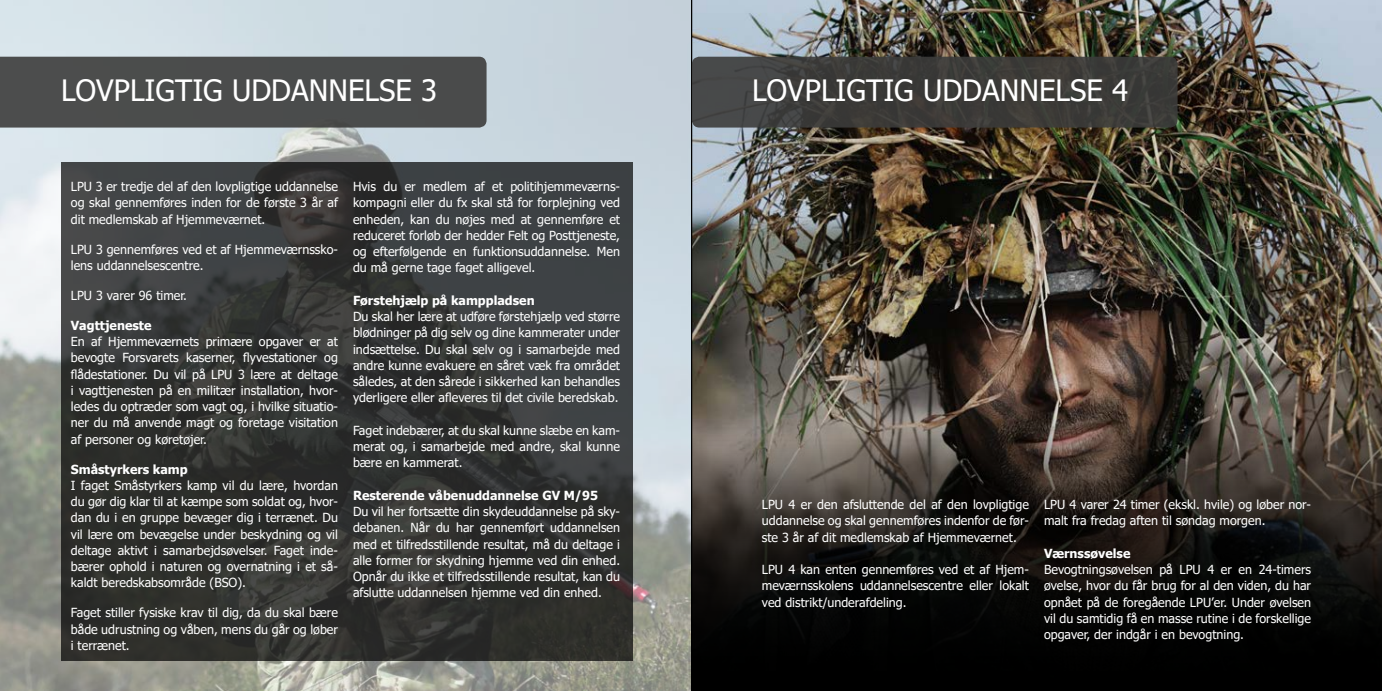
<style>
.page{position:relative;width:1382px;height:691px;background:#fff}
.page>*{position:absolute;margin:0;border:0;box-sizing:border-box;transform-origin:0 0}
.t1{font:29.38px "Tahoma";color:#fff}
.t2{font:12.5px/16.2px "Tahoma";color:#fff;text-align:justify}
.t3{font:700 12.5px "Tahoma";color:#fff}
</style>
<div class="page">
<img style="left:0;top:0;width:1382px;height:691px">
<div style="left:692px;top:57px;width:485px;height:71px;background:linear-gradient(to right,#434343,#3a3834);border-radius:8px"></div>
<svg style="left:61px;top:162px;width:571px;height:499px;background:#343635"></svg>
<div style="left:0;top:57px;width:487px;height:71px;background:#4b4c4c"></div>
<h1 class="t1" style="left:61px;top:70px;width:378px">LOVPLIGTIG UDDANNELSE 3</h1>
<h1 class="t1" style="left:752px;top:70px;width:378px">LOVPLIGTIG UDDANNELSE 4</h1>
<p class="t2" style="left:71px;top:179px;width:269px">LPU 3 er tredje del af den lovpligtige uddannelse og skal gennemføres inden for de første 3 år af dit medlemskab af Hjemmeværnet.</p>
<p class="t2" style="left:71px;top:242px;width:269px">LPU 3 gennemføres ved et af Hjemmeværnssko&shy;lens uddannelsescentre.</p>
<p class="t2" style="left:71px;top:288px;width:118px">LPU 3 varer 96 timer.</p>
<p class="t3" style="left:71px;top:316px;width:82px">Vagttjeneste</p>
<p class="t2" style="left:71px;top:334px;width:269px">En af Hjemmeværnets primære opgaver er at bevogte Forsvarets kaserner, flyvestationer og flådestationer. Du vil på LPU 3 lære at deltage i vagttjenesten på en militær installation, hvor&shy;ledes du optræder som vagt og, i hvilke situatio&shy;ner du må anvende magt og foretage visitation af personer og køretøjer.</p>
<p class="t3" style="left:71px;top:460px;width:118px">Småstyrkers kamp</p>
<p class="t2" style="left:71px;top:478px;width:269px">I faget Småstyrkers kamp vil du lære, hvordan du gør dig klar til at kæmpe som soldat og, hvor&shy;dan du i en gruppe bevæger dig i terrænet. Du vil lære om bevægelse under beskydning og vil deltage aktivt i samarbejdsøvelser. Faget inde&shy;bærer ophold i naturen og overnatning i et så&shy;kaldt beredskabsområde (BSO).</p>
<p class="t2" style="left:71px;top:605px;width:269px">Faget stiller fysiske krav til dig, da du skal bære både udrustning og våben, mens du går og løber i terrænet.</p>
<p class="t2" style="left:353px;top:179px;width:269px">Hvis du er medlem af et politihjemmeværns&shy;kompagni eller du fx skal stå for forplejning ved enheden, kan du nøjes med at gennemføre et reduceret forløb der hedder Felt og Posttjeneste, og efterfølgende en funktionsuddannelse. Men du må gerne tage faget alligevel.</p>
<p class="t3" style="left:353px;top:291px;width:183px">Førstehjælp på kamppladsen</p>
<p class="t2" style="left:353px;top:309px;width:269px">Du skal her lære at udføre førstehjælp ved større blødninger på dig selv og dine kammerater under indsættelse. Du skal selv og i samarbejde med andre kunne evakuere en såret væk fra området således, at den sårede i sikkerhed kan behandles yderligere eller afleveres til det civile beredskab.</p>
<p class="t2" style="left:353px;top:423px;width:269px">Faget indebærer, at du skal kunne slæbe en kam&shy;merat og, i samarbejde med andre, skal kunne bære en kammerat.</p>
<p class="t3" style="left:353px;top:486px;width:247px">Resterende våbenuddannelse GV M/95</p>
<p class="t2" style="left:353px;top:504px;width:269px">Du vil her fortsætte din skydeuddannelse på sky&shy;debanen. Når du har gennemført uddannelsen med et tilfredsstillende resultat, må du deltage i alle former for skydning hjemme ved din enhed.<br>Opnår du ikke et tilfredsstillende resultat, kan du afslutte uddannelsen hjemme ved din enhed.</p>
<p class="t2" style="left:762px;top:497px;width:269px">LPU 4 er den afsluttende del af den lovpligtige uddannelse og skal gennemføres indenfor de før&shy;ste 3 år af dit medlemskab af Hjemmeværnet.</p>
<p class="t2" style="left:762px;top:562px;width:269px">LPU 4 kan enten gennemføres ved et af Hjem&shy;meværnsskolens uddannelsescentre eller lokalt ved distrikt/underafdeling.</p>
<p class="t2" style="left:1044px;top:497px;width:269px">LPU 4 varer 24 timer (ekskl. hvile) og løber nor&shy;malt fra fredag aften til søndag morgen.</p>
<p class="t3" style="left:1044px;top:544px;width:88px">Værnssøvelse</p>
<p class="t2" style="left:1044px;top:562px;width:269px">Bevogtningsøvelsen på LPU 4 er en 24-timers øvelse, hvor du får brug for al den viden, du har opnået på de foregående LPU’er. Under øvelsen vil du samtidig få en masse rutine i de forskellige opgaver, der indgår i en bevogtning.</p>
</div>
